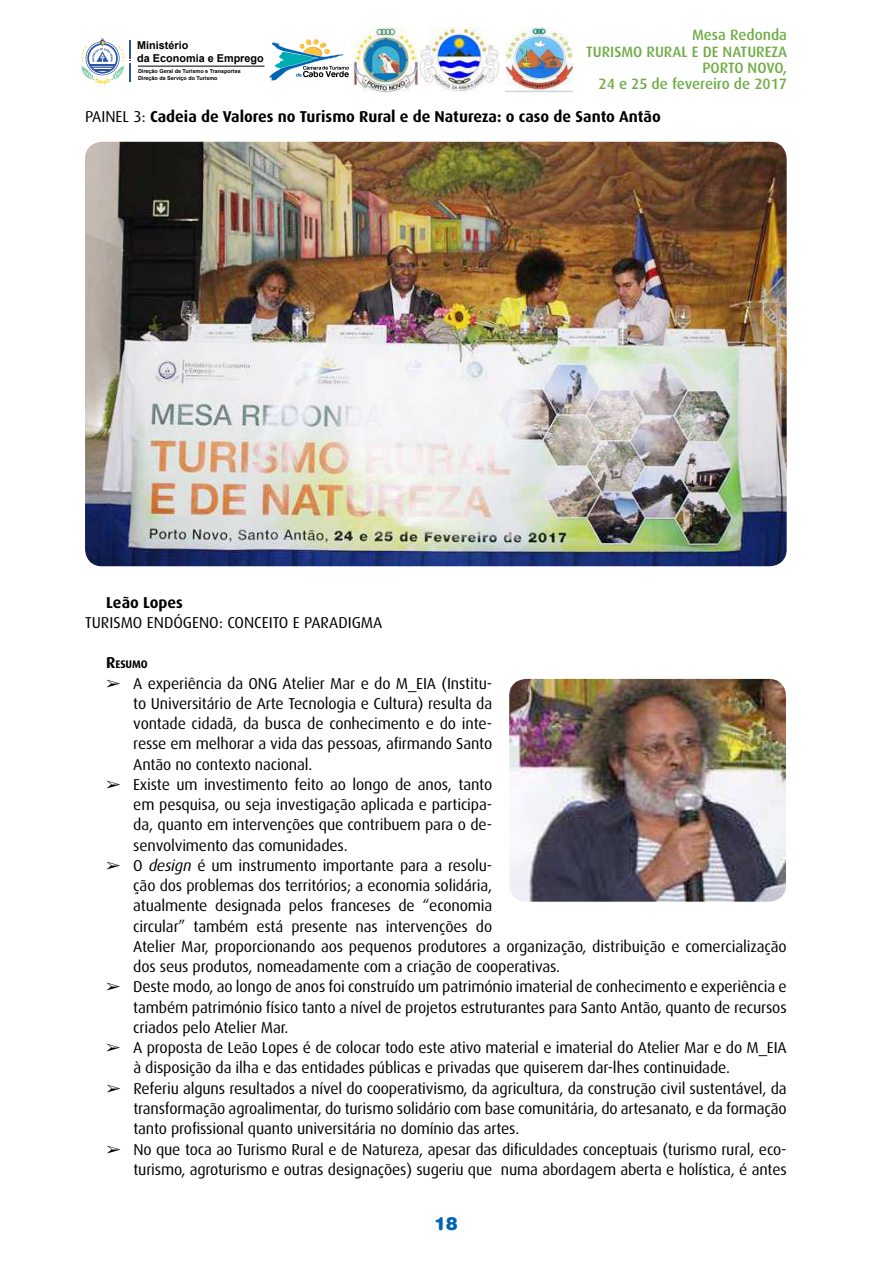
<style>
.page{position:relative;width:893px;height:1263px;background:#fff}
.page>*{position:absolute;margin:0;border:0;box-sizing:border-box;transform-origin:0 0}
.t1{font:900 18px "Helvetica Rounded";color:#0066b3}
.t2{font:15.75px/20.2px "Dax";letter-spacing:-.01em;color:#000;text-align:justify}
.t3{font:700 15.75px "Dax";color:#000}
.t4{font:500 15px/16.2px "Dax";color:#70ad47;text-align:right}
.t5{font:700 10.95px "Dax";letter-spacing:-.015em;color:#000}
.t6{font:700 10.8px/13px "Arial";color:#000}
.t7{font:700 5.4px/6.4px "Arial";color:#000}
.s1{font-weight:400}
.s2{font-size:15.75px}
.s3{font-style:italic}
</style>
<div class="page">
<svg style="left:269px;top:39px;width:80px;height:42px"></svg>
<svg style="left:81px;top:38px;width:50px;height:46px"></svg>
<hr style="left:138px;top:66px;width:126px;height:1px;background:#000">
<img style="left:352px;top:28px;width:147px;height:64px">
<img style="left:505px;top:28px;width:67px;height:64px">
<img style="left:509px;top:679px;width:277px;height:223px">
<img style="left:85px;top:142px;width:702px;height:424px">
<p class="t4" style="left:586px;top:27px;width:202px">Mesa Redonda<br>TURISMO RURAL E DE NATUREZA<br>PORTO NOVO,<br>24 e 25 de fevereiro de 2017</p>
<p class="t3" style="left:85px;top:107px;width:577px"><span class="s1">PAI NEL 3:</span> Cadeia de Valores no Turismo Rural e de Natureza: o caso de Santo Antão</p>
<p class="t6" style="left:137px;top:39px;width:128px">Ministério<br>da Economia e Emprego</p>
<p class="t7" style="left:138px;top:68px;width:104px">Direção Geral de Turismo e Transportes<br>Direção de Serviço do Turismo</p>
<p class="t3" style="left:106px;top:593px;width:78px">Leão Lopes</p>
<p class="t2" style="left:85px;top:612px;width:184px">TURISMO ENDÓGENO: CONCEITO</p>
<p class="t2" style="left:293px;top:612px;width:91px">E PARADI GMA</p>
<p class="t5" style="left:106px;top:658px;width:43px"><span class="s2">R</span>ESUMO</p>
<p class="t2" style="left:133px;top:673px;width:360px;text-indent:-27px">➢ A experiência da ONG Atelier Mar e do M_EIA (I nstitu&shy;to Universitário de Arte Tecnologia e Cultura) resulta da vontade cidadã, da busca de conhecimento e do inte&shy;resse em melhorar a vida das pessoas, afirmando Santo Antão no contexto nacional.</p>
<p class="t2" style="left:133px;top:774px;width:360px;text-indent:-27px">➢ Existe um investimento feito ao longo de anos, tanto em pesquisa, ou seja investigação aplicada e participa&shy;da, quanto em intervenções que contribuem para o de&shy;senvolvimento das comunidades.</p>
<p class="t2" style="left:133px;top:855px;width:655px;text-align:left;text-indent:-27px">➢ O <span class="s3">design</span> é um instrumento importante para a resolu-<br>ção dos problemas dos territórios; a economia solidária,<br>atualmente designada pelos franceses de “economia<br>circular” também está presente nas intervenções do<br>Atelier Mar, proporcionando aos pequenos produtores a organização, distribuição e comercialização dos seus produtos, nomeadamente com a criação de cooperativas.</p>
<p class="t2" style="left:133px;top:977px;width:655px;text-indent:-27px">➢ Deste modo, ao longo de anos foi construído um património imaterial de conhecimento e experiência e também património físico tanto a nível de projetos estruturantes para Santo Antão, quanto de recursos criados pelo Atelier Mar.</p>
<p class="t2" style="left:133px;top:1038px;width:641px;text-indent:-27px">➢ A proposta de Leão Lopes é de colocar todo este ativo material e imaterial do Atelier Mar e do M_EIA à disposição da ilha e das entidades públicas e privadas que quiserem dar-lhes continuidade.</p>
<p class="t2" style="left:133px;top:1078px;width:655px;text-indent:-27px">➢ Referiu alguns resultados a nível do cooperativismo, da agricultura, da construção civil sustentável, da transformação agroalimentar, do turismo solidário com base comunitária, do artesanato, e da formação tanto profissional quanto universitária no domínio das artes.</p>
<p class="t2" style="left:106px;top:1139px;width:682px;text-align:right">➢ No que toca ao Turismo Rural e de Natureza, apesar das dificuldades conceptuais (turismo rural, eco&shy;turismo, agroturismo e outras designações) sugeriu que numa abordagem aberta e holística, é antes</p>
<p class="t1" style="left:435px;top:1212px;width:24px">18</p>
</div>
